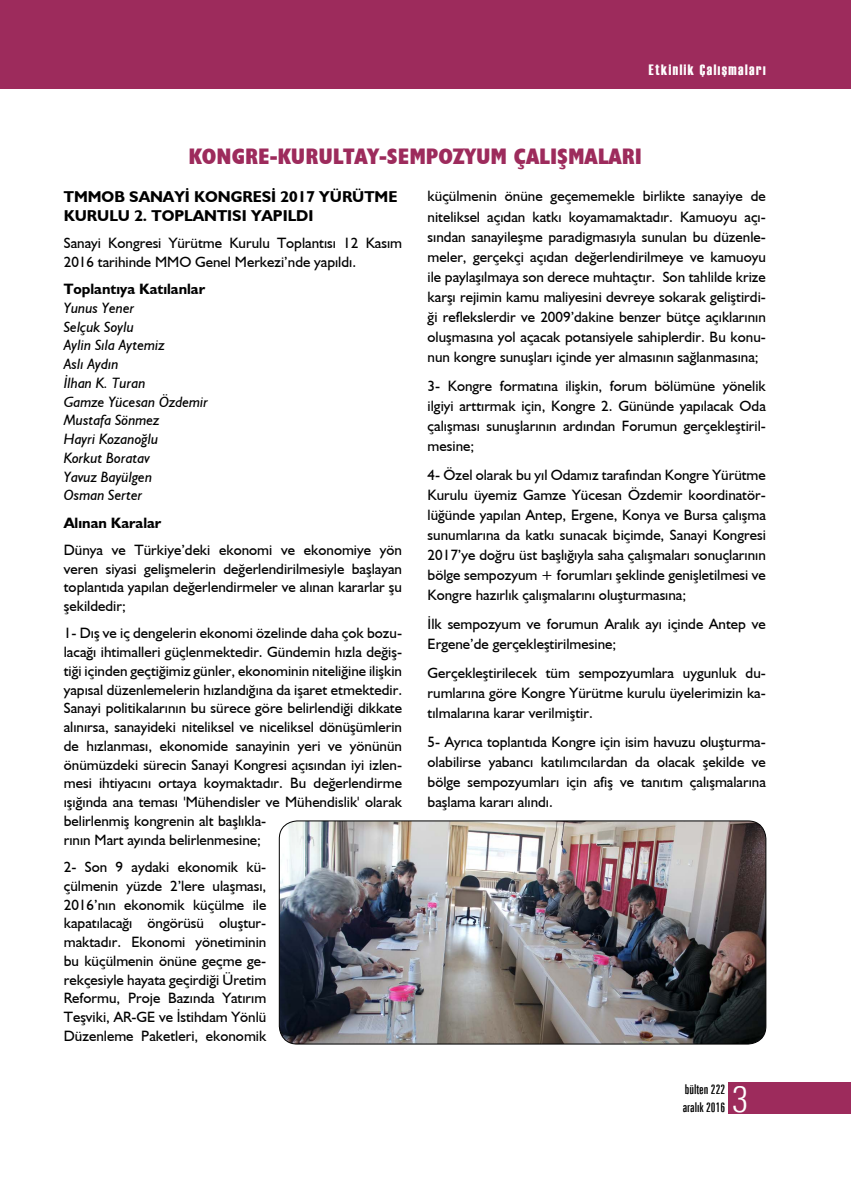
<style>
.page{position:relative;width:851px;height:1191px;background:#fff}
.page>*{position:absolute;margin:0;border:0;box-sizing:border-box;transform-origin:0 0}
.t1{font:300 condensed 36.15px "Zurich BT";color:#fff}
.t2{font:700 condensed 22.5px "Humanist 521 BT Xtra";color:#9d2b5c}
.t3{font:700 15.75px/18.8px "Humanist 521 BT";color:#000}
.t4{font:15px/18.8px "Humanist 521 BT";color:#000;text-align:justify}
.t5{font:italic 15px/18.8px "Humanist 521 BT";color:#000}
.t6{font:700 15px "Humanist 521 BT";color:#000}
.t7{font:15px "Haettenschweiler";letter-spacing:.1em;color:#fff}
.t8{font:extra-condensed 13.5px/18px "Zurich BT";color:#000}
</style>
<div class="page">
<div style="left:728px;top:1082px;width:122px;height:32px;background:#9d2b5c"></div>
<div style="left:0;top:0;width:850px;height:89px;background:#9d2b5c"></div>
<img style="left:279px;top:821px;width:486px;height:223px">
<div style="left:279px;top:820px;width:487px;height:224px;border:1px solid #000;border-radius:18px"></div>
<p class="t7" style="left:648px;top:60px;width:118px">Etkinlik Çalışmaları</p>
<h2 class="t2" style="left:188px;top:142px;width:454px">KONGRE-KURULTAY-SEMPOZYUM ÇALIŞMALARI</h2>
<p class="t3" style="left:64px;top:187px;width:335px">TMMOB SANAYİ KONGRESİ 2017 YÜRÜTME<br>KURULU 2. TOPLANTISI YAPILDI</p>
<p class="t4" style="left:64px;top:233px;width:340px">Sanayi Kongresi Yürütme Kurulu Toplantısı 12 Kasım<br>2016 tarihinde MMO Genel Merkezi’nde yapıldı.</p>
<p class="t6" style="left:64px;top:279px;width:143px">Toplantıya Katılanlar</p>
<p class="t5" style="left:64px;top:298px;width:146px">Yunus Yener<br>Selçuk Soylu<br>Aylin Sıla Aytemiz<br>Aslı Aydın<br>İlhan K. Turan<br>Gamze Yücesan Özdemir<br>Mustafa Sönmez<br>Hayri Kozanoğlu<br>Korkut Boratav<br>Yavuz Bayülgen<br>Osman Serter</p>
<p class="t6" style="left:64px;top:513px;width:99px">Alınan Karalar</p>
<p class="t4" style="left:64px;top:540px;width:340px">Dünya ve Türkiye’deki ekonomi ve ekonomiye yön veren siyasi gelişmelerin değerlendirilmesiyle başlayan toplantıda yapılan değerlendirmeler ve alınan kararlar şu şekildedir;</p>
<p class="t4" style="left:64px;top:623px;width:340px;text-align:left">1- Dış ve iç dengelerin ekonomi özelinde daha çok bozu&shy;lacağı ihtimalleri güçlenmektedir. Gündemin hızla değiş&shy;tiği içinden geçtiğimiz günler, ekonominin niteliğine ilişkin yapısal düzenlemelerin hızlandığına da işaret etmektedir.<br>Sanayi politikalarının bu sürece göre belirlendiği dikkate alınırsa, sanayideki niteliksel ve niceliksel dönüşümlerin de hızlanması, ekonomide sanayinin yeri ve yönünün önümüzdeki sürecin Sanayi Kongresi açısından iyi izlen&shy;mesi ihtiyacını ortaya koymaktadır. Bu değerlendirme ışığında ana teması 'Mühendisler ve Mühendislik' olarak belirlenmiş kongrenin alt başlıkla-<br>rının Mart ayında belirlenmesine;</p>
<p class="t4" style="left:64px;top:857px;width:204px">2- Son 9 aydaki ekonomik kü&shy;çülmenin yüzde 2’lere ulaşması, 2016’nın ekonomik küçülme ile kapatılacağı öngörüsü oluştur&shy;maktadır. Ekonomi yönetiminin bu küçülmenin önüne geçme ge&shy;rekçesiyle hayata geçirdiği Üretim Reformu, Proje Bazında Yatırım Teşviki, AR-GE ve İstihdam Yönlü Düzenleme Paketleri, ekonomik</p>
<p class="t4" style="left:427px;top:186px;width:340px;line-height:20.1px">küçülmenin önüne geçememekle birlikte sanayiye de niteliksel açıdan katkı koyamamaktadır. Kamuoyu açı&shy;sından sanayileşme paradigmasıyla sunulan bu düzenle&shy;meler, gerçekçi açıdan değerlendirilmeye ve kamuoyu ile paylaşılmaya son derece muhtaçtır. Son tahlilde krize karşı rejimin kamu maliyesini devreye sokarak geliştirdi&shy;ği reflekslerdir ve 2009’dakine benzer bütçe açıklarının oluşmasına yol açacak potansiyele sahiplerdir. Bu konu&shy;nun kongre sunuşları içinde yer almasının sağlanmasına;</p>
<p class="t4" style="left:427px;top:375px;width:340px;line-height:20.1px">3- Kongre formatına ilişkin, forum bölümüne yönelik ilgiyi arttırmak için, Kongre 2. Gününde yapılacak Oda çalışması sunuşlarının ardından Forumun gerçekleştiril&shy;mesine;</p>
<p class="t4" style="left:427px;top:464px;width:340px;line-height:20.1px">4- Özel olarak bu yıl Odamız tarafından Kongre Yürütme Kurulu üyemiz Gamze Yücesan Özdemir koordinatör&shy;lüğünde yapılan Antep, Ergene, Konya ve Bursa çalışma sunumlarına da katkı sunacak biçimde, Sanayi Kongresi 2017’ye doğru üst başlığıyla saha çalışmaları sonuçlarının bölge sempozyum + forumları şeklinde genişletilmesi ve Kongre hazırlık çalışmalarını oluşturmasına;</p>
<p class="t4" style="left:427px;top:613px;width:340px;line-height:20.1px">İlk sempozyum ve forumun Aralık ayı içinde Antep ve<br>Ergene’de gerçekleştirilmesine;</p>
<p class="t4" style="left:427px;top:662px;width:340px;line-height:20.1px">Gerçekleştirilecek tüm sempozyumlara uygunluk du&shy;rumlarına göre Kongre Yürütme kurulu üyelerimizin ka&shy;tılmalarına karar verilmiştir.</p>
<p class="t4" style="left:427px;top:731px;width:340px;line-height:20.1px">5- Ayrıca toplantıda Kongre için isim havuzu oluşturma&shy;olabilirse yabancı katılımcılardan da olacak şekilde ve bölge sempozyumları için afiş ve tanıtım çalışmalarına başlama kararı alındı.</p>
<p class="t8" style="left:682px;top:1080px;width:44px">bülten 222 aralık 2016</p>
<h1 class="t1" style="left:732px;top:1076px;width:18px">3</h1>
</div>
